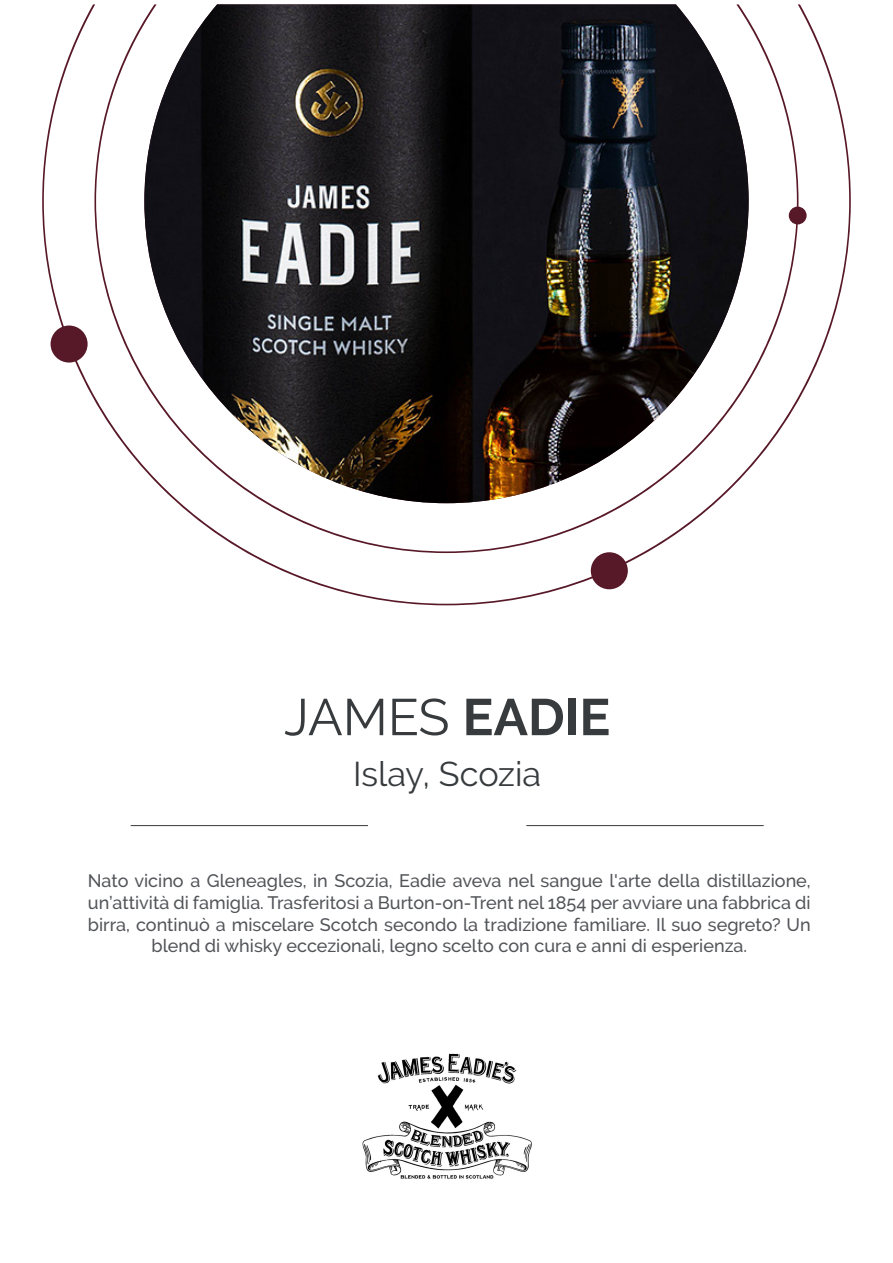
<style>
.page{position:relative;width:893px;height:1263px;background:#fff}
.page>*{position:absolute;margin:0;border:0;box-sizing:border-box;transform-origin:0 0}
.t1{font:51.3px "Raleway";letter-spacing:-.01em;color:#373b3d}
.t2{font:34.2px "Raleway";color:#373b3d}
.t3{font:500 18px/21.6px "Raleway";color:#525458;text-align:center}
.s1{font-weight:700}
</style>
<div class="page">
<svg style="left:42px;top:4px;width:809px;height:601px"></svg>
<div style="left:51px;top:325px;width:37px;height:38px;background:#571827;border-radius:50%"></div>
<div style="left:789px;top:207px;width:18px;height:17px;background:#571827;border-radius:50%"></div>
<div style="left:591px;top:552px;width:37px;height:37px;background:#571827;border-radius:50%"></div>
<hr style="left:526px;top:825px;width:238px;height:1px;background:#373b3d">
<hr style="left:131px;top:825px;width:237px;height:1px;background:#373b3d">
<img style="left:362px;top:1053px;width:170px;height:126px">
<h1 class="t1" style="left:284px;top:687px;width:328px">JAMES <span class="s1">EADIE</span></h1>
<h2 class="t2" style="left:353px;top:754px;width:190px">Islay, Scozia</h2>
<p class="t3" style="left:88px;top:870px;width:724px">Nato vicino a Gleneagles, in Scozia, Eadie aveva nel sangue l'arte della distillazione, un’attività di famiglia. Trasferitosi a Burton-on-Trent nel 1854 per avviare una fabbrica di birra, continuò a miscelare Scotch secondo la tradizione familiare. Il suo segreto? Un blend di whisky eccezionali, legno scelto con cura e anni di esperienza.</p>
</div>
